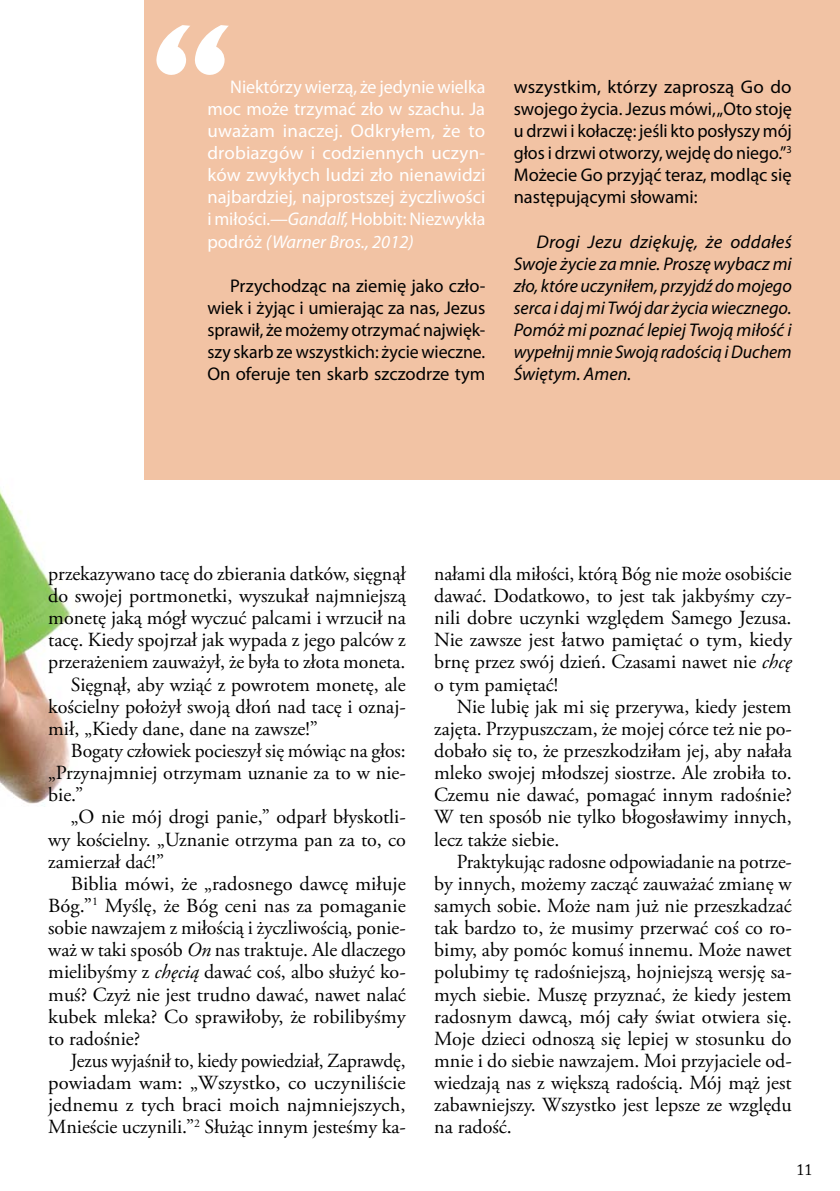
<style>
.page{position:relative;width:840px;height:1191px;background:#fff}
.page>*{position:absolute;margin:0;border:0;box-sizing:border-box;transform-origin:0 0}
.t1{font:20px/22.2px "Adobe Garamond Pro";color:#000;text-align:justify}
.t2{font:18.4px/22.2px "Myriad Pro";color:#000;text-align:justify}
.t3{font:18.4px/22.2px "Myriad Pro";color:#fff;text-align:justify}
.t4{font:italic 18.4px/22.2px "Myriad Pro";letter-spacing:-.005em;color:#000;text-align:justify}
.t5{font:16px "Adobe Caslon Pro";color:#000}
.s1{font-style:italic}
</style>
<div class="page">
<img style="left:0;top:0;width:148px;height:806px">
<div style="left:145px;top:0;width:694px;height:479px;background:#f2c3a4"></div>
<svg style="left:156px;top:25px;width:73px;height:50px"></svg>
<p class="t3" style="left:207px;top:75px;width:279px;text-indent:23px">Niektórzy wierzą, że jedynie wielka moc może trzymać zło w szachu. Ja uważam inaczej. Odkryłem, że to drobiazgów i codziennych uczyn&shy;ków zwykłych ludzi zło nienawidzi najbardziej, najprostszej życzliwości i miłości.—<span class="s1">Gandalf,</span> Hobbit: Niezwykła podróż <span class="s1">(Warner Bros., 2012)</span></p>
<p class="t2" style="left:207px;top:274px;width:279px;text-indent:23px">Przychodząc na ziemię jako czło&shy;wiek i żyjąc i umierając za nas, Jezus sprawił, że możemy otrzymać najwięk&shy;szy skarb ze wszystkich: życie wieczne.<br>On oferuje ten skarb szczodrze tym</p>
<p class="t2" style="left:513px;top:75px;width:279px">wszystkim, którzy zaproszą Go do swojego życia. Jezus mówi, „Oto stoję u drzwi i kołaczę: jeśli kto posłyszy mój głos i drzwi otworzy, wejdę do niego.”<sup>3<br></sup>Możecie Go przyjąć teraz, modląc się następującymi słowami:</p>
<p class="t4" style="left:513px;top:230px;width:279px;text-indent:23px">Drogi Jezu dziękuję, że oddałeś Swoje życie za mnie. Proszę wybacz mi zło, które uczyniłem, przyjdź do mojego serca i daj mi Twój dar życia wiecznego.<br>Pomóż mi poznać lepiej Twoją miłość i wypełnij mnie Swoją radością i Duchem Świętym. Amen.</p>
<p class="t1" style="left:48px;top:563px;width:358px">przekazywano tacę do zbierania datków, sięgnął</p>
<p class="t1" style="left:48px;top:585px;width:359px">do swojej portmonetki, wyszukał najmniejszą</p>
<p class="t1" style="left:48px;top:607px;width:359px">monetę jaką mógł wyczuć palcami i wrzucił na</p>
<p class="t1" style="left:48px;top:629px;width:359px">tacę. Kiedy spojrzał jak wypada z jego palców z</p>
<p class="t1" style="left:48px;top:651px;width:358px">przerażeniem zauważył, że była to złota moneta.</p>
<p class="t1" style="left:71px;top:674px;width:336px">Sięgnął, aby wziąć z powrotem monetę, ale</p>
<p class="t1" style="left:48px;top:696px;width:359px">kościelny położył swoją dłoń nad tacę i oznaj-</p>
<p class="t1" style="left:48px;top:718px;width:271px">mił, „Kiedy dane, dane na zawsze!”</p>
<p class="t1" style="left:71px;top:740px;width:336px">Bogaty człowiek pocieszył się mówiąc na głos:</p>
<p class="t1" style="left:48px;top:762px;width:359px">„Przynajmniej otrzymam uznanie za to w nie-</p>
<p class="t1" style="left:48px;top:784px;width:36px">bie.”</p>
<p class="t1" style="left:71px;top:806px;width:336px">„O nie mój drogi panie,” odparł błyskotli-</p>
<p class="t1" style="left:48px;top:828px;width:359px">wy kościelny. „Uznanie otrzyma pan za to, co</p>
<p class="t1" style="left:48px;top:851px;width:117px">zamierzał dać!”</p>
<p class="t1" style="left:71px;top:873px;width:336px">Biblia mówi, że „radosnego dawcę miłuje</p>
<p class="t1" style="left:48px;top:895px;width:359px">Bóg.”<sup>1</sup> Myślę, że Bóg ceni nas za pomaganie</p>
<p class="t1" style="left:48px;top:917px;width:359px">sobie nawzajem z miłością i życzliwością, ponie-</p>
<p class="t1" style="left:48px;top:939px;width:359px">waż w taki sposób <span class="s1">On</span> nas traktuje. Ale dlaczego</p>
<p class="t1" style="left:48px;top:961px;width:359px">mielibyśmy z <span class="s1">chęcią</span> dawać coś, albo służyć ko-</p>
<p class="t1" style="left:48px;top:983px;width:359px">muś? Czyż nie jest trudno dawać, nawet nalać</p>
<p class="t1" style="left:48px;top:1006px;width:359px">kubek mleka? Co sprawiłoby, że robilibyśmy</p>
<p class="t1" style="left:48px;top:1028px;width:93px">to radośnie?</p>
<p class="t1" style="left:71px;top:1050px;width:336px">Jezus wyjaśnił to, kiedy powiedział, Zaprawdę,</p>
<p class="t1" style="left:48px;top:1072px;width:359px">powiadam wam: „Wszystko, co uczyniliście</p>
<p class="t1" style="left:48px;top:1094px;width:358px">jednemu z tych braci moich najmniejszych,</p>
<p class="t1" style="left:48px;top:1116px;width:359px">Mnieście uczynili.”<sup>2</sup> Służąc innym jesteśmy ka-</p>
<p class="t1" style="left:434px;top:563px;width:359px">nałami dla miłości, którą Bóg nie może osobiście dawać. Dodatkowo, to jest tak jakbyśmy czy&shy;nili dobre uczynki względem Samego Jezusa.<br>Nie zawsze jest łatwo pamiętać o tym, kiedy brnę przez swój dzień. Czasami nawet nie <span class="s1">chcę </span>o tym pamiętać!</p>
<p class="t1" style="left:434px;top:696px;width:359px;text-indent:23px">Nie lubię jak mi się przerywa, kiedy jestem zajęta. Przypuszczam, że mojej córce też nie po&shy;dobało się to, że przeszkodziłam jej, aby nałała mleko swojej młodszej siostrze. Ale zrobiła to.<br>Czemu nie dawać, pomagać innym radośnie?<br>W ten sposób nie tylko błogosławimy innych, lecz także siebie.</p>
<p class="t1" style="left:434px;top:851px;width:359px;text-indent:23px">Praktykując radosne odpowiadanie na potrze&shy;by innych, możemy zacząć zauważać zmianę w samych sobie. Może nam już nie przeszkadzać tak bardzo to, że musimy przerwać coś co ro&shy;bimy, aby pomóc komuś innemu. Może nawet polubimy tę radośniejszą, hojniejszą wersję sa&shy;mych siebie. Muszę przyznać, że kiedy jestem radosnym dawcą, mój cały świat otwiera się.<br>Moje dzieci odnoszą się lepiej w stosunku do mnie i do siebie nawzajem. Moi przyjaciele od&shy;wiedzają nas z większą radością. Mój mąż jest zabawniejszy. Wszystko jest lepsze ze względu na radość.</p>
<p class="t5" style="left:796px;top:1160px;width:17px">11</p>
</div>
